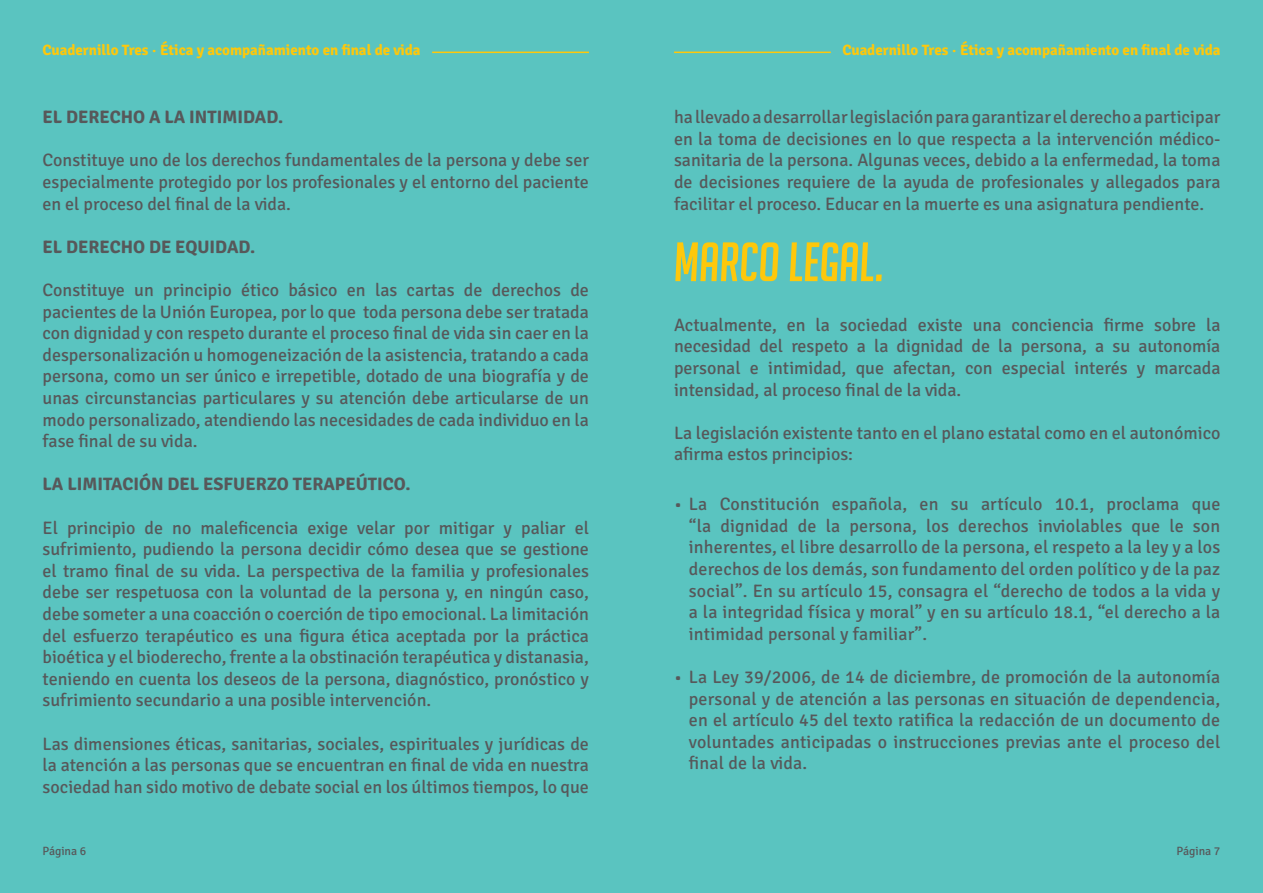
<style>
.page{position:relative;width:1263px;height:893px;background:#5ac4c0}
.page>*{position:absolute;margin:0;border:0;box-sizing:border-box;transform-origin:0 0}
.t1{font:italic 54px "Big Noodle Titling";color:#fec80b}
.t2{font:18px/21.6px "Signika";color:#57585a;text-align:justify}
.t3{font:700 18px "Signika";color:#57585a}
.t4{font:700 15px "Signika";color:#fec80b}
.t5{font:12px "Signika";letter-spacing:-.005em;color:#57585a}
</style>
<div class="page">
<hr style="left:674px;top:52px;width:157px;height:1px;background:#fec80b">
<hr style="left:432px;top:52px;width:157px;height:1px;background:#fec80b">
<p class="t4" style="left:43px;top:39px;width:380px">Cuadernillo Tres · Ética y acompañamiento en final de vida</p>
<p class="t4" style="left:842px;top:39px;width:380px">Cuadernillo Tres · Ética y acompañamiento en final de vida</p>
<p class="t3" style="left:43px;top:106px;width:242px">EL DERECHO A LA INTIMIDAD.</p>
<p class="t2" style="left:43px;top:148px;width:548px">Constituye uno de los derechos fundamentales de la persona y debe ser especialmente protegido por los profesionales y el entorno del paciente en el proceso del final de la vida.</p>
<p class="t3" style="left:43px;top:236px;width:214px">EL DERECHO DE EQUIDAD.</p>
<p class="t2" style="left:43px;top:278px;width:548px">Constituye un principio ético básico en las cartas de derechos de pacientes de la Unión Europea, por lo que toda persona debe ser tratada con dignidad y con respeto durante el proceso final de vida sin caer en la despersonalización u homogeneización de la asistencia, tratando a cada persona, como un ser único e irrepetible, dotado de una biografía y de unas circunstancias particulares y su atención debe articularse de un modo personalizado, atendiendo las necesidades de cada individuo en la fase final de su vida.</p>
<p class="t3" style="left:43px;top:474px;width:369px">LA LIMITACIÓN DEL ESFUERZO TERAPEÚTICO.</p>
<p class="t2" style="left:43px;top:516px;width:548px">El principio de no maleficencia exige velar por mitigar y paliar el sufrimiento, pudiendo la persona decidir cómo desea que se gestione el tramo final de su vida. La perspectiva de la familia y profesionales debe ser respetuosa con la voluntad de la persona y, en ningún caso, debe someter a una coacción o coerción de tipo emocional. La limitación del esfuerzo terapéutico es una figura ética aceptada por la práctica bioética y el bioderecho, frente a la obstinación terapéutica y distanasia, teniendo en cuenta los deseos de la persona, diagnóstico, pronóstico y sufrimiento secundario a una posible intervención.</p>
<p class="t2" style="left:43px;top:732px;width:548px">Las dimensiones éticas, sanitarias, sociales, espirituales y jurídicas de la atención a las personas que se encuentran en final de vida en nuestra sociedad han sido motivo de debate social en los últimos tiempos, lo que</p>
<p class="t2" style="left:674px;top:105px;width:548px">ha llevado a desarrollar legislación para garantizar el derecho a participar en la toma de decisiones en lo que respecta a la intervención médico&shy;sanitaria de la persona. Algunas veces, debido a la enfermedad, la toma de decisiones requiere de la ayuda de profesionales y allegados para facilitar el proceso. Educar en la muerte es una asignatura pendiente.</p>
<h1 class="t1" style="left:674px;top:231px;width:211px">MARCO LEGAL.</h1>
<p class="t2" style="left:674px;top:313px;width:548px">Actualmente, en la sociedad existe una conciencia firme sobre la necesidad del respeto a la dignidad de la persona, a su autonomía personal e intimidad, que afectan, con especial interés y marcada intensidad, al proceso final de la vida.</p>
<p class="t2" style="left:674px;top:421px;width:548px">La legislación existente tanto en el plano estatal como en el autonómico afirma estos principios:</p>
<p class="t2" style="left:674px;top:495px;width:548px">• La Constitución española, en su artículo 10.1, proclama que</p>
<p class="t2" style="left:689px;top:514px;width:533px">“la dignidad de la persona, los derechos inviolables que le son inherentes, el libre desarrollo de la persona, el respeto a la ley y a los derechos de los demás, son fundamento del orden político y de la paz social”. En su artículo 15, consagra el “derecho de todos a la vida y a la integridad física y moral” y en su artículo 18.1, “el derecho a la intimidad personal y familiar”.</p>
<p class="t2" style="left:674px;top:667px;width:548px">• La Ley 39/2006, de 14 de diciembre, de promoción de la autonomía</p>
<p class="t2" style="left:689px;top:686px;width:533px">personal y de atención a las personas en situación de dependencia, en el artículo 45 del texto ratifica la redacción de un documento de voluntades anticipadas o instrucciones previas ante el proceso del final de la vida.</p>
<p class="t5" style="left:43px;top:846px;width:45px">Página 6</p>
<p class="t5" style="left:1176px;top:846px;width:45px">Página 7</p>
</div>
